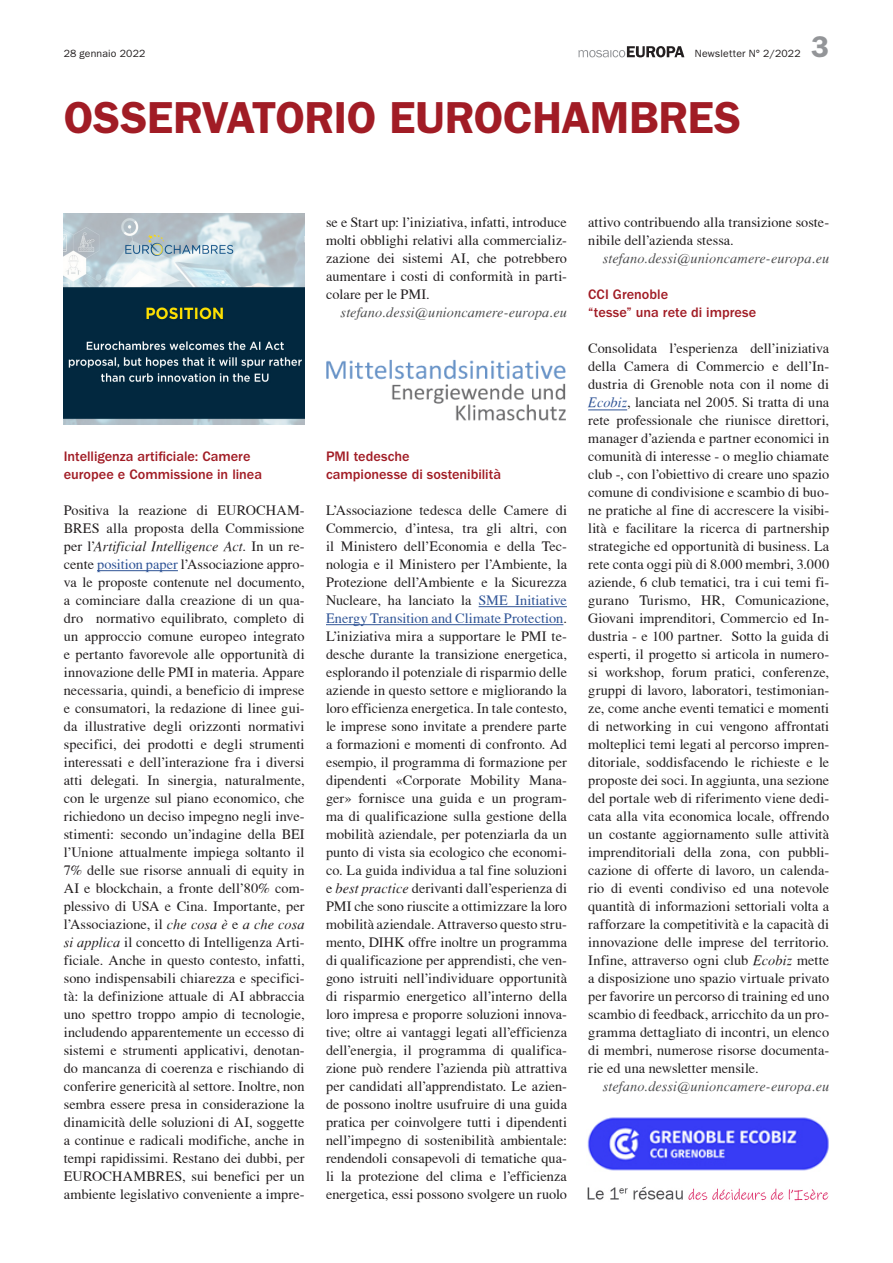
<style>
.page{position:relative;width:893px;height:1263px;background:#fff}
.page>*{position:absolute;margin:0;border:0;box-sizing:border-box;transform-origin:0 0}
.t1{font:600 45px "ITC Franklin Gothic Std";letter-spacing:-.01em;color:#a11c25}
.t2{font:600 30px "ITC Franklin Gothic Std";color:#939598}
.t3{font:14.25px/18px "T Acc LAD";letter-spacing:.005em;color:#231f20;text-align:justify}
.t4{font:500 14.25px/18px "ITC Franklin Gothic Std";color:#a11c25}
.t5{font:14.25px "T Acc LAD Italic";letter-spacing:.01em;color:#4b4c4d}
.t6{font:14.25px "T Acc LAD Italic";letter-spacing:.005em;color:#231f20}
.t7{font:10.5px "ITC Franklin Gothic Std";letter-spacing:.015em;color:#231f20}
.s1{font-family:"T Acc LAD"}
.s2{color:#2f5496}
.s3{font-family:"T Acc LAD Italic"}
.s4{font-family:"T Acc LAD Italic";color:#2f5496}
</style>
<div class="page">
<svg style="left:579px;top:46px;width:105px;height:11px"></svg>
<hr style="left:97px;top:570px;width:81px;height:1px;background:#2f5496">
<hr style="left:479px;top:606px;width:88px;height:1px;background:#2f5496">
<hr style="left:326px;top:624px;width:237px;height:1px;background:#2f5496">
<hr style="left:588px;top:410px;width:39px;height:1px;background:#2f5496">
<img style="left:64px;top:213px;width:241px;height:212px">
<img style="left:587px;top:1117px;width:242px;height:54px">
<img style="left:587px;top:1186px;width:242px;height:15px">
<img style="left:326px;top:359px;width:240px;height:62px">
<p class="t7" style="left:64px;top:48px;width:83px">28 gennaio 2022</p>
<p class="t7" style="left:695px;top:48px;width:107px">Newsletter N° 2/2022</p>
<h2 class="t2" style="left:811px;top:29px;width:19px">3</h2>
<h1 class="t1" style="left:64px;top:91px;width:679px">OSSERVATORIO EUROCHAMBRES</h1>
<p class="t4" style="left:64px;top:447px;width:200px">Intelligenza artificiale: Camere europee e Commissione in linea</p>
<p class="t3" style="left:64px;top:501px;width:242px">Positiva la reazione di EUROCHAM-<br>BRES alla proposta della Commissione</p>
<p class="t6" style="left:64px;top:538px;width:242px"><span class="s1">per l’</span>Artificial Intelligence Act<span class="s1">. In un re-</span></p>
<p class="t3" style="left:64px;top:555px;width:242px">cente <span class="s2">position paper</span> l’Associazione appro&shy;va le proposte contenute nel documento, a cominciare dalla creazione di un qua&shy;dro normativo equilibrato, completo di un approccio comune europeo integrato e pertanto favorevole alle opportunità di innovazione delle PMI in materia. Appare necessaria, quindi, a beneficio di imprese e consumatori, la redazione di linee gui&shy;da illustrative degli orizzonti normativi specifici, dei prodotti e degli strumenti interessati e dell’interazione fra i diversi atti delegati. In sinergia, naturalmente, con le urgenze sul piano economico, che richiedono un deciso impegno negli inve&shy;stimenti: secondo un’indagine della BEI l’Unione attualmente impiega soltanto il 7% delle sue risorse annuali di equity in AI e blockchain, a fronte dell’80% com&shy;plessivo di USA e Cina. Importante, per l’Associazione, il <span class="s3">che cosa è</span> e <span class="s3">a che cosa si applica</span> il concetto di Intelligenza Arti&shy;ficiale. Anche in questo contesto, infatti, sono indispensabili chiarezza e specifici&shy;tà: la definizione attuale di AI abbraccia uno spettro troppo ampio di tecnologie, includendo apparentemente un eccesso di sistemi e strumenti applicativi, denotan&shy;do mancanza di coerenza e rischiando di conferire genericità al settore. Inoltre, non sembra essere presa in considerazione la dinamicità delle soluzioni di AI, soggette a continue e radicali modifiche, anche in tempi rapidissimi. Restano dei dubbi, per EUROCHAMBRES, sui benefici per un ambiente legislativo conveniente a impre-</p>
<p class="t3" style="left:326px;top:213px;width:242px">se e Start up: l’iniziativa, infatti, introduce molti obblighi relativi alla commercializ&shy;zazione dei sistemi AI, che potrebbero aumentare i costi di conformità in parti&shy;colare per le PMI.</p>
<p class="t5" style="left:341px;top:304px;width:228px">stefano.dessi@unioncamere-europa.eu</p>
<p class="t4" style="left:326px;top:447px;width:177px">PMI tedesche<br>campionesse di sostenibilità</p>
<p class="t3" style="left:326px;top:501px;width:242px">L’Associazione tedesca delle Camere di Commercio, d’intesa, tra gli altri, con il Ministero dell’Economia e della Tec&shy;nologia e il Ministero per l’Ambiente, la Protezione dell’Ambiente e la Sicurezza Nucleare, ha lanciato la <span class="s2">SME Initiative Energy Transition and Climate Protection</span>.<br>L’iniziativa mira a supportare le PMI te&shy;desche durante la transizione energetica, esplorando il potenziale di risparmio delle aziende in questo settore e migliorando la loro efficienza energetica. In tale contesto, le imprese sono invitate a prendere parte a formazioni e momenti di confronto. Ad esempio, il programma di formazione per dipendenti «Corporate Mobility Mana&shy;ger» fornisce una guida e un program&shy;ma di qualificazione sulla gestione della mobilità aziendale, per potenziarla da un punto di vista sia ecologico che economi&shy;co. La guida individua a tal fine soluzioni e <span class="s3">best practice</span> derivanti dall’esperienza di PMI che sono riuscite a ottimizzare la loro mobilità aziendale. Attraverso questo stru&shy;mento, DIHK offre inoltre un programma di qualificazione per apprendisti, che ven&shy;gono istruiti nell’individuare opportunità di risparmio energetico all’interno della loro impresa e proporre soluzioni innova&shy;tive; oltre ai vantaggi legati all’efficienza dell’energia, il programma di qualifica&shy;zione può rendere l’azienda più attrattiva per candidati all’apprendistato. Le azien&shy;de possono inoltre usufruire di una guida pratica per coinvolgere tutti i dipendenti nell’impegno di sostenibilità ambientale: rendendoli consapevoli di tematiche qua&shy;li la protezione del clima e l’efficienza energetica, essi possono svolgere un ruolo</p>
<p class="t3" style="left:588px;top:213px;width:242px">attivo contribuendo alla transizione soste&shy;nibile dell’azienda stessa.</p>
<p class="t5" style="left:603px;top:250px;width:228px">stefano.dessi@unioncamere-europa.eu</p>
<p class="t4" style="left:588px;top:285px;width:169px">CCI Grenoble<br>“tesse” una rete di imprese</p>
<p class="t3" style="left:588px;top:339px;width:242px">Consolidata l’esperienza dell’iniziativa della Camera di Commercio e dell’In&shy;dustria di Grenoble nota con il nome di <span class="s4">Ecobiz</span>, lanciata nel 2005. Si tratta di una rete professionale che riunisce direttori, manager d’azienda e partner economici in comunità di interesse - o meglio chiamate club -, con l’obiettivo di creare uno spazio comune di condivisione e scambio di buo&shy;ne pratiche al fine di accrescere la visibi&shy;lità e facilitare la ricerca di partnership strategiche ed opportunità di business. La rete conta oggi più di 8.000 membri, 3.000 aziende, 6 club tematici, tra i cui temi fi&shy;gurano Turismo, HR, Comunicazione, Giovani imprenditori, Commercio ed In&shy;dustria - e 100 partner. Sotto la guida di esperti, il progetto si articola in numero&shy;si workshop, forum pratici, conferenze, gruppi di lavoro, laboratori, testimonian&shy;ze, come anche eventi tematici e momenti di networking in cui vengono affrontati molteplici temi legati al percorso impren&shy;ditoriale, soddisfacendo le richieste e le proposte dei soci. In aggiunta, una sezione del portale web di riferimento viene dedi&shy;cata alla vita economica locale, offrendo un costante aggiornamento sulle attività imprenditoriali della zona, con pubbli&shy;cazione di offerte di lavoro, un calenda&shy;rio di eventi condiviso ed una notevole quantità di informazioni settoriali volta a rafforzare la competitività e la capacità di innovazione delle imprese del territorio.<br>Infine, attraverso ogni club <span class="s3">Ecobiz</span> mette a disposizione uno spazio virtuale privato per favorire un percorso di training ed uno scambio di feedback, arricchito da un pro&shy;gramma dettagliato di incontri, un elenco di membri, numerose risorse documenta&shy;rie ed una newsletter mensile.</p>
<p class="t5" style="left:603px;top:1078px;width:228px">stefano.dessi@unioncamere-europa.eu</p>
</div>
